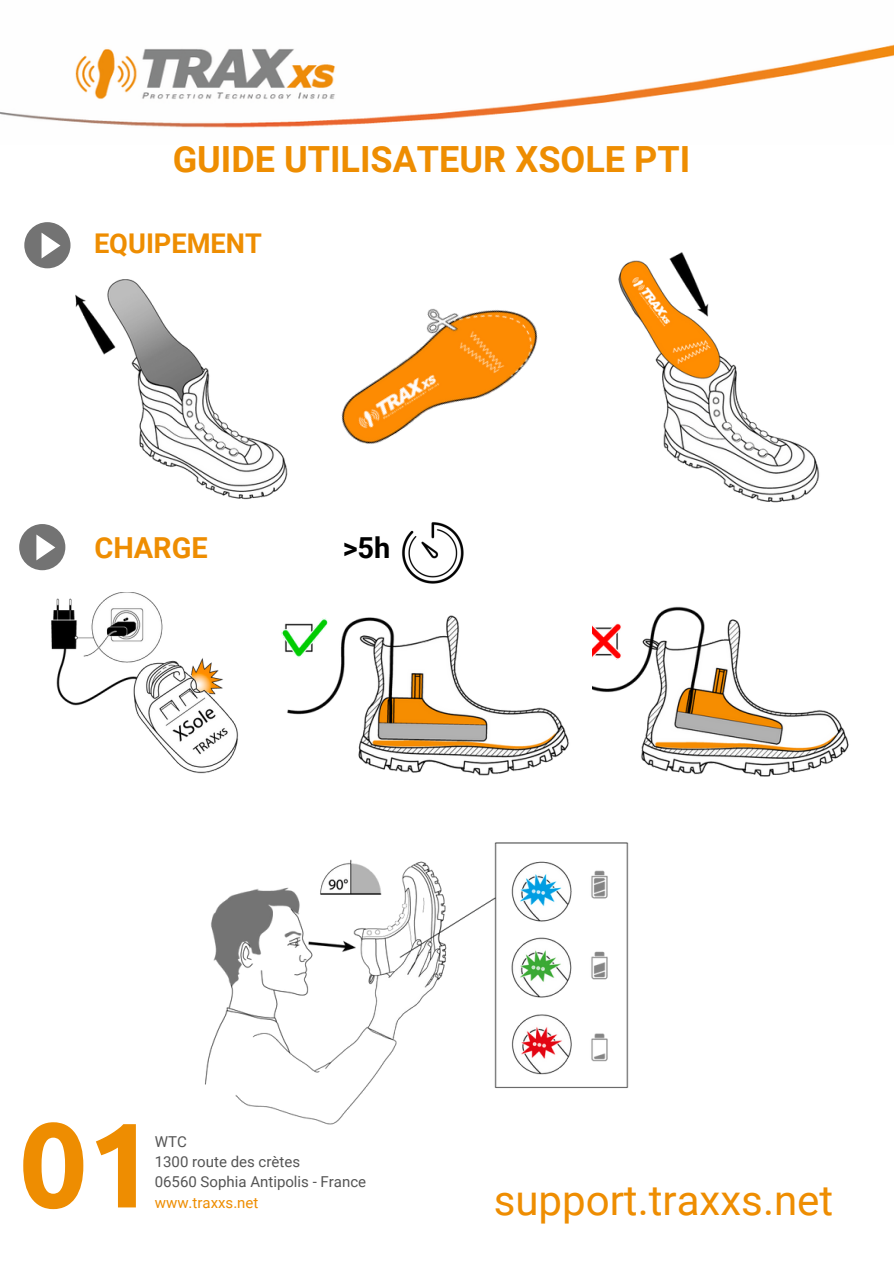
<style>
.page{position:relative;width:894px;height:1264px;background:#fff}
.page>*{position:absolute;margin:0;border:0;box-sizing:border-box;transform-origin:0 0}
.t1{font:700 120.15px "Ubuntu";color:#ee8d01}
.t2{font:42px "Roboto";color:#ee8d01}
.t3{font:700 36px "Roboto";color:#ee8d01}
.t4{font:700 28.95px "Roboto";color:#ee8d01}
.t5{font:700 28.95px "Roboto";color:#000}
.t6{font:700 27.15px "Roboto";color:#ee8d01}
.t7{font:15px "Roboto";color:#545454}
.t8{font:15px "Roboto";color:#ee8d01}
</style>
<div class="page">
<svg style="left:24px;top:222px;width:46px;height:46px"></svg>
<svg style="left:19px;top:524px;width:46px;height:46px"></svg>
<img style="left:0;top:45px;width:893px;height:83px">
<img style="left:51px;top:592px;width:188px;height:182px">
<img style="left:205px;top:842px;width:424px;height:283px">
<img style="left:281px;top:615px;width:288px;height:161px">
<img style="left:592px;top:606px;width:257px;height:171px">
<img style="left:341px;top:308px;width:197px;height:136px">
<img style="left:63px;top:255px;width:225px;height:245px">
<img style="left:618px;top:252px;width:202px;height:251px">
<img style="left:401px;top:522px;width:63px;height:62px">
<p class="t3" style="left:173px;top:138px;width:519px">GUIDE UTILISATEUR XSOLE PTI</p>
<p class="t6" style="left:94px;top:228px;width:169px">EQUIPEMENT</p>
<p class="t4" style="left:94px;top:531px;width:115px">CHARGE</p>
<p class="t5" style="left:342px;top:531px;width:49px">&gt;5h</p>
<p class="t1" style="left:19px;top:1095px;width:138px">01</p>
<p class="t7" style="left:155px;top:1132px;width:34px">WTC</p>
<p class="t7" style="left:155px;top:1153px;width:147px">1300 route des crètes</p>
<p class="t7" style="left:155px;top:1173px;width:213px">06560 Sophia Antipolis - France</p>
<p class="t8" style="left:155px;top:1193px;width:105px">www.traxxs.net</p>
<p class="t2" style="left:493px;top:1175px;width:341px">support.traxxs.net</p>
</div>
